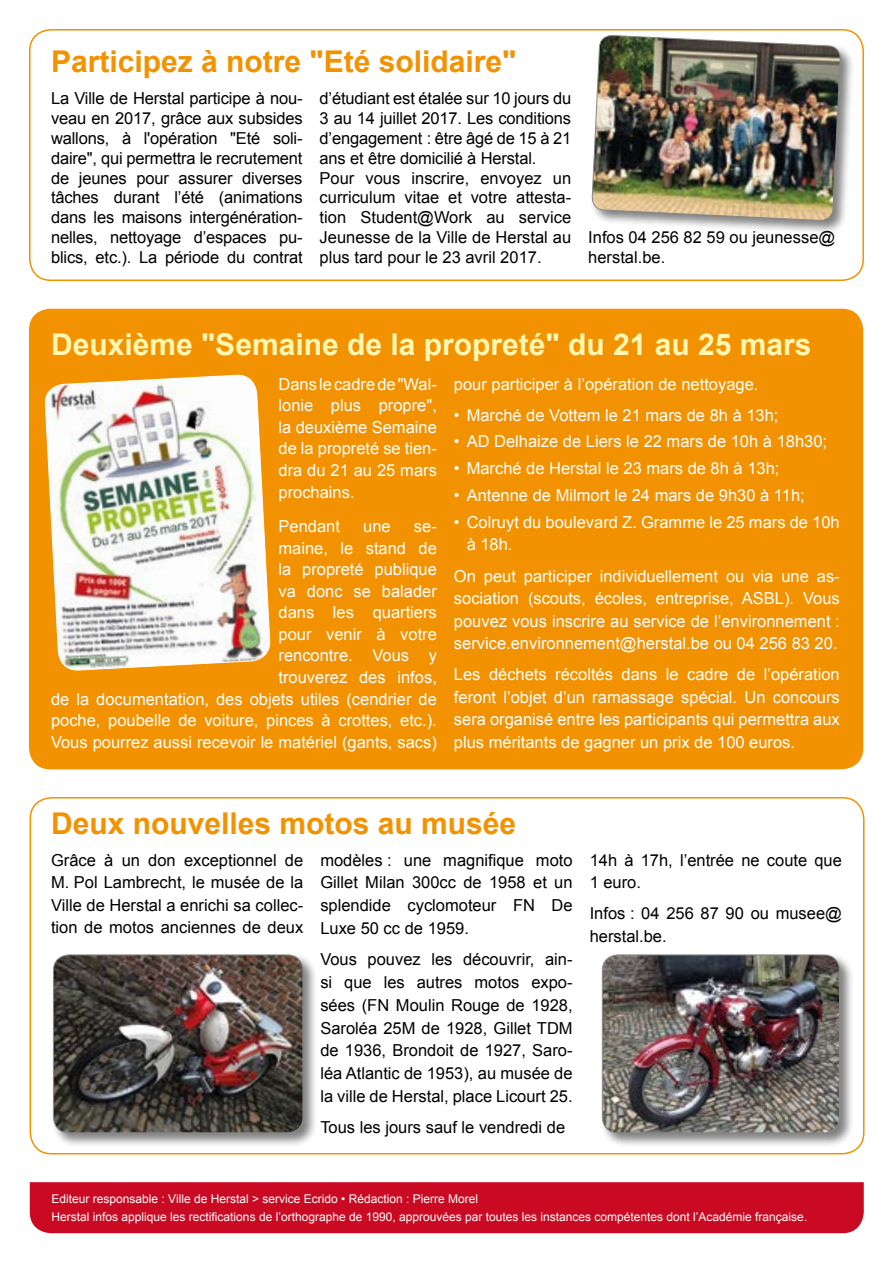
<style>
.page{position:relative;width:893px;height:1263px;background:#fff}
.page>*{position:absolute;margin:0;border:0;box-sizing:border-box;transform-origin:0 0}
.t1{font:700 30px "Arial";color:#f39200}
.t2{font:700 30px "Arial";color:#fff7b2}
.t3{font:16.5px/19.8px "Arial";color:#000;text-align:justify}
.t4{font:16.5px/21.6px "Arial";color:#fff;text-align:justify}
.t5{font:12px "Arial";color:#fff}
</style>
<div class="page">
<div style="left:30px;top:1182px;width:834px;height:51px;background:#c90a22"></div>
<div style="left:29px;top:29px;width:835px;height:252px;border:2px solid #f39200;border-radius:21px"></div>
<div style="left:589px;top:33px;width:266px;height:202px;background:#000;opacity:.5"></div>
<img style="left:591px;top:29px;width:250px;height:192px">
<div style="left:29px;top:309px;width:834px;height:460px;background:#f39200;border-radius:21px"></div>
<img style="left:44px;top:374px;width:227px;height:297px">
<div style="left:30px;top:797px;width:834px;height:357px;border:2px solid #f39200;border-radius:21px"></div>
<div style="left:600px;top:953px;width:254px;height:195px;background:#000;opacity:.5"></div>
<img style="left:602px;top:955px;width:237px;height:178px">
<div style="left:602px;top:954px;width:238px;height:179px;border:1px solid #878787;border-radius:16px"></div>
<div style="left:51px;top:953px;width:266px;height:195px;background:#000;opacity:.5"></div>
<img style="left:53px;top:955px;width:250px;height:178px">
<div style="left:53px;top:954px;width:250px;height:179px;border:1px solid #878787;border-radius:16px"></div>
<h1 class="t1" style="left:51px;top:42px;width:467px">Participez à notre "Eté solidaire"</h1>
<p class="t3" style="left:51px;top:89px;width:253px">La Ville de Herstal participe à nou&shy;veau en 2017, grâce aux subsides wallons, à l'opération "Eté soli&shy;daire", qui permettra le recrutement de jeunes pour assurer diverses tâches durant l’été (animations dans les maisons intergénération&shy;nelles, nettoyage d’espaces pu&shy;blics, etc.). La période du contrat</p>
<p class="t3" style="left:320px;top:89px;width:253px;text-align:left">d’étudiant est étalée sur 10 jours du<br>3 au 14 juillet 2017. Les conditions d’engagement : être âgé de 15 à 21 ans et être domicilié à Herstal.<br>Pour vous inscrire, envoyez un curriculum vitae et votre attesta&shy;tion Student@Work au service<br>Jeunesse de la Ville de Herstal au plus tard pour le 23 avril 2017.</p>
<p class="t3" style="left:588px;top:227px;width:248px">Infos 04 256 82 59 ou jeunesse@ herstal.be.</p>
<h1 class="t2" style="left:51px;top:325px;width:762px">Deuxième "Semaine de la propreté" du 21 au 25 mars</h1>
<p class="t4" style="left:279px;top:373px;width:160px">Dans le cadre de "Wal&shy;lonie plus propre", la deuxième Semaine de la propreté se tien&shy;dra du 21 au 25 mars prochains.</p>
<p class="t4" style="left:279px;top:515px;width:63px">Pendant</p>
<p class="t4" style="left:363px;top:515px;width:29px">une</p>
<p class="t4" style="left:454px;top:373px;width:306px">pour participer à l’opération de nettoyage.</p>
<p class="t4" style="left:454px;top:404px;width:326px">• Marché de Vottem le 21 mars de 8h à 13h;</p>
<p class="t4" style="left:454px;top:431px;width:375px">• AD Delhaize de Liers le 22 mars de 10h à 18h30;</p>
<p class="t4" style="left:454px;top:458px;width:327px">• Marché de Herstal le 23 mars de 8h à 13h;</p>
<p class="t4" style="left:454px;top:485px;width:352px">• Antenne de Milmort le 24 mars de 9h30 à 11h;</p>
<p class="t4" style="left:467px;top:511px;width:375px;line-height:22.5px;text-indent:-13px">• Colruyt du boulevard Z. Gramme le 25 mars de 10h à 18h.</p>
<p class="t4" style="left:454px;top:565px;width:387px;line-height:22.5px">On peut participer individuellement ou via une as&shy;sociation (scouts, écoles, entreprise, ASBL). Vous pouvez vous inscrire au service de l’environnement : service.environnement@herstal.be ou 04 256 83 20.</p>
<p class="t4" style="left:454px;top:663px;width:387px;line-height:22.5px">Les déchets récoltés dans le cadre de l’opération feront l’objet d’un ramassage spécial. Un concours sera organisé entre les participants qui permettra aux plus méritants de gagner un prix de 100 euros.</p>
<p class="t4" style="left:51px;top:515px;width:387px;text-align:right">se-<br>maine, le stand de<br>la propreté publique<br>va donc se balader<br>dans les quartiers<br>pour venir à votre<br>rencontre. Vous y<br>trouverez des infos,<br>de la documentation, des objets utiles (cendrier de poche, poubelle de voiture, pinces à crottes, etc.).<br>Vous pourrez aussi recevoir le matériel (gants, sacs)</p>
<h1 class="t1" style="left:51px;top:804px;width:467px">Deux nouvelles motos au musée</h1>
<p class="t3" style="left:51px;top:849px;width:254px;line-height:22.5px">Grâce à un don exceptionnel de M. Pol Lambrecht, le musée de la Ville de Herstal a enrichi sa collec&shy;tion de motos anciennes de deux</p>
<p class="t3" style="left:320px;top:848px;width:254px;line-height:22.8px">modèles : une magnifique moto Gillet Milan 300cc de 1958 et un splendide cyclomoteur FN De Luxe 50 cc de 1959.</p>
<p class="t3" style="left:320px;top:948px;width:254px;line-height:22.8px">Vous pouvez les découvrir, ain&shy;si que les autres motos expo&shy;sées (FN Moulin Rouge de 1928, Saroléa 25M de 1928, Gillet TDM de 1936, Brondoit de 1927, Saro&shy;léa Atlantic de 1953), au musée de la ville de Herstal, place Licourt 25.</p>
<p class="t3" style="left:320px;top:1118px;width:246px">Tous les jours sauf le vendredi de</p>
<p class="t3" style="left:590px;top:849px;width:254px;line-height:22.5px">14h à 17h, l’entrée ne coute que<br>1 euro.</p>
<p class="t3" style="left:590px;top:902px;width:254px;line-height:22.5px">Infos : 04 256 87 90 ou musee@ herstal.be.</p>
<p class="t5" style="left:52px;top:1191px;width:428px">Editeur responsable : Ville de Herstal &gt; service Ecrido • Rédaction : Pierre Morel</p>
<p class="t5" style="left:52px;top:1208px;width:757px">Herstal infos applique les rectifications de l’orthographe de 1990, approuvées par toutes les instances compétentes dont l’Académie française.</p>
</div>
